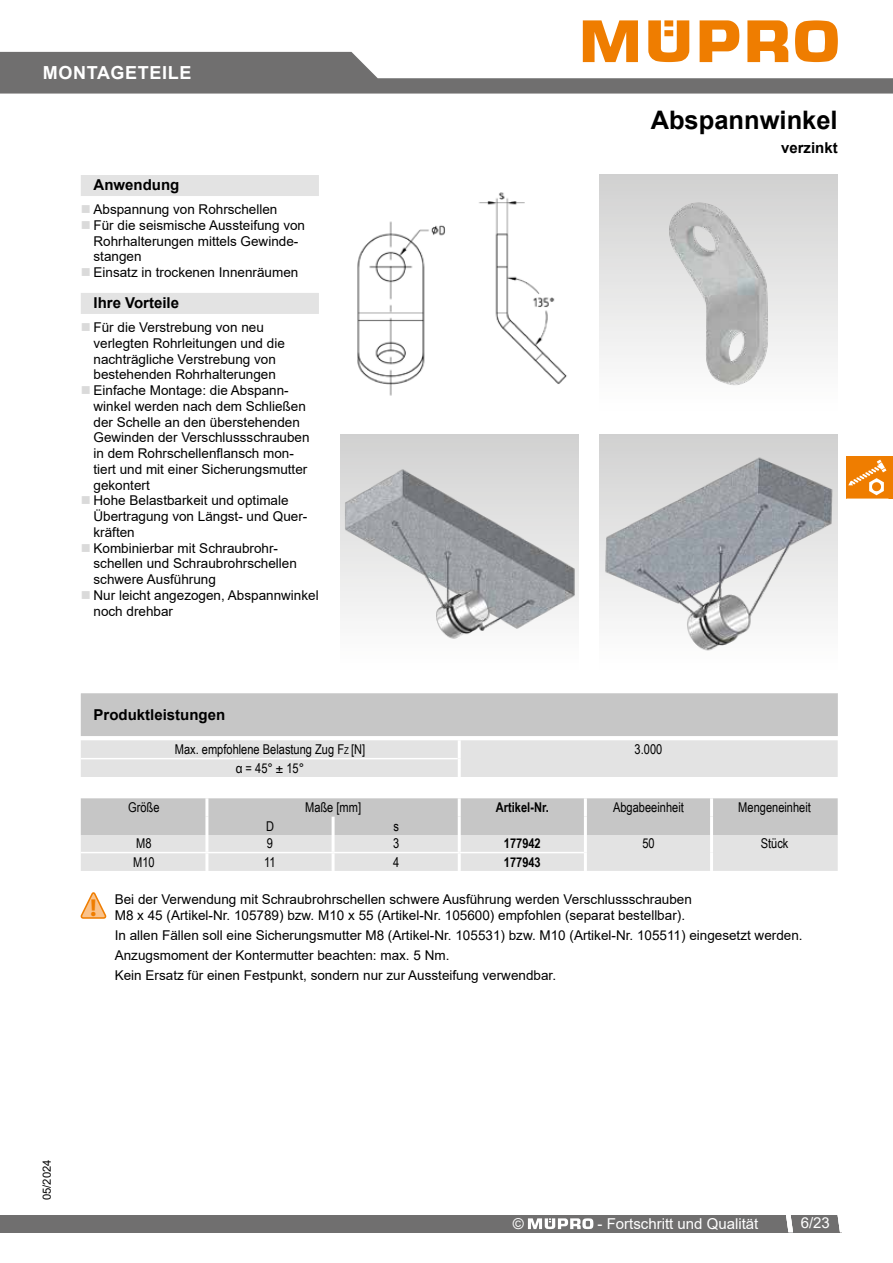
<style>
.page{position:relative;width:893px;height:1263px;background:#fff}
.page>*{position:absolute;margin:0;border:0;box-sizing:border-box;transform-origin:0 0}
.t1{font:700 25.5px "Arial";color:#000}
.t2{font:700 24.6px "Myriad";color:#ef7d00}
.t3{font:700 18px "Arial";letter-spacing:.035em;color:#fff}
.t4{font:700 15px "Arial";color:#000}
.t5{font:15px "Arial";color:#fff}
.t6{font:13.5px/15.8px "Arial";color:#000}
.t7{font:13.5px "Arial Narrow";color:#000}
.t8{font:700 13.5px "Arial Narrow";color:#000}
.t9{font:11.25px "Arial";color:#000}
.s1{font-size:9.45px}
</style>
<div class="page">
<svg style="left:0;top:20px;width:893px;height:74px"></svg>
<div style="left:0;top:1215px;width:841px;height:17px;background:#706f6f"></div>
<svg style="left:838px;top:1215px;width:3px;height:17px"></svg>
<svg style="left:786px;top:1215px;width:7px;height:17px"></svg>
<svg style="left:528px;top:1218px;width:65px;height:11px"></svg>
<div style="left:81px;top:175px;width:238px;height:21px;background:#e3e3e3"></div>
<div style="left:81px;top:293px;width:238px;height:21px;background:#e3e3e3"></div>
<img style="left:600px;top:175px;width:238px;height:211px">
<img style="left:357px;top:192px;width:210px;height:204px">
<img style="left:600px;top:434px;width:238px;height:217px">
<img style="left:340px;top:434px;width:238px;height:205px">
<svg style="left:81px;top:693px;width:757px;height:84px;background:#d5d5d5"></svg>
<hr style="left:458px;top:740px;width:3px;height:19px;background:#fff">
<hr style="left:458px;top:759px;width:3px;height:18px;background:#fff">
<hr style="left:81px;top:758px;width:377px;height:1px;background:#fff">
<svg style="left:81px;top:892px;width:25px;height:27px"></svg>
<svg style="left:81px;top:798px;width:757px;height:73px;background:#d4d4d4"></svg>
<hr style="left:205px;top:798px;width:3px;height:19px;background:#fff">
<hr style="left:458px;top:798px;width:3px;height:19px;background:#fff">
<hr style="left:584px;top:798px;width:3px;height:19px;background:#fff">
<hr style="left:710px;top:798px;width:3px;height:19px;background:#fff">
<hr style="left:205px;top:817px;width:3px;height:18px;background:#fff">
<hr style="left:332px;top:817px;width:3px;height:18px;background:#fff">
<hr style="left:458px;top:817px;width:3px;height:18px;background:#fff">
<hr style="left:584px;top:817px;width:3px;height:18px;background:#fff">
<hr style="left:710px;top:817px;width:3px;height:18px;background:#fff">
<hr style="left:205px;top:835px;width:3px;height:17px;background:#fff">
<hr style="left:332px;top:835px;width:3px;height:17px;background:#fff">
<hr style="left:458px;top:835px;width:3px;height:17px;background:#fff">
<hr style="left:584px;top:835px;width:3px;height:17px;background:#fff">
<hr style="left:710px;top:835px;width:3px;height:17px;background:#fff">
<hr style="left:205px;top:853px;width:3px;height:18px;background:#fff">
<hr style="left:332px;top:853px;width:3px;height:18px;background:#fff">
<hr style="left:458px;top:853px;width:3px;height:18px;background:#fff">
<hr style="left:584px;top:852px;width:3px;height:19px;background:#fff">
<hr style="left:710px;top:852px;width:3px;height:19px;background:#fff">
<hr style="left:81px;top:852px;width:126px;height:1px;background:#fff">
<hr style="left:207px;top:852px;width:126px;height:1px;background:#fff">
<hr style="left:333px;top:852px;width:126px;height:1px;background:#fff">
<hr style="left:459px;top:852px;width:125px;height:1px;background:#fff">
<div style="left:846px;top:456px;width:47px;height:43px;background:#ef7d00"></div>
<svg style="left:846px;top:460px;width:43px;height:39px"></svg>
<h3 class="t3" style="left:43px;top:60px;width:150px">MONTAGETEILE</h3>
<p class="t4" style="left:94px;top:174px;width:87px">Anwendung</p>
<p class="t6" style="left:94px;top:201px;width:213px">Abspannung von Rohrschellen<br>Für die seismische Aussteifung von<br>Rohrhalterungen mittels Gewinde&shy;stangen<br>Einsatz in trockenen Innenräumen</p>
<p class="t4" style="left:94px;top:292px;width:87px">Ihre Vorteile</p>
<p class="t6" style="left:94px;top:319px;width:227px">Für die Verstrebung von neu verlegten Rohrleitungen und die nachträgliche Verstrebung von bestehenden Rohrhalterungen<br>Einfache Montage: die Abspann&shy;winkel werden nach dem Schließen der Schelle an den überstehenden<br>Gewinden der Verschlussschrauben in dem Rohrschellenflansch mon&shy;tiert und mit einer Sicherungsmutter gekontert<br>Hohe Belastbarkeit und optimale<br>Übertragung von Längst- und Quer&shy;kräften<br>Kombinierbar mit Schraubrohr&shy;schellen und Schraubrohrschellen schwere Ausführung<br>Nur leicht angezogen, Abspannwinkel noch drehbar</p>
<h1 class="t1" style="left:651px;top:102px;width:189px">Abspannwinkel</h1>
<p class="t4" style="left:781px;top:138px;width:58px">verzinkt</p>
<p class="t4" style="left:94px;top:704px;width:133px">Produktleistungen</p>
<p class="t7" style="left:175px;top:740px;width:192px">Max. empfohlene Belastung Zug F<span class="s1">Z</span> [N]</p>
<p class="t7" style="left:635px;top:740px;width:29px">3.000</p>
<p class="t7" style="left:236px;top:758px;width:70px">α = 45° ± 15°</p>
<h2 class="t2" style="left:90px;top:895px;width:8px">!</h2>
<p class="t7" style="left:128px;top:798px;width:33px">Größe</p>
<p class="t7" style="left:305px;top:798px;width:57px">Maße [mm]</p>
<p class="t8" style="left:496px;top:797px;width:54px">Artikel-Nr.</p>
<p class="t7" style="left:613px;top:798px;width:72px">Abgabeeinheit</p>
<p class="t7" style="left:738px;top:798px;width:74px">Mengeneinheit</p>
<p class="t7" style="left:266px;top:816px;width:9px">D</p>
<p class="t7" style="left:393px;top:816px;width:7px">s</p>
<p class="t7" style="left:136px;top:834px;width:17px">M8</p>
<p class="t7" style="left:267px;top:834px;width:8px">9</p>
<p class="t7" style="left:393px;top:834px;width:8px">3</p>
<p class="t8" style="left:504px;top:833px;width:38px">177942</p>
<p class="t7" style="left:642px;top:834px;width:14px">50</p>
<p class="t7" style="left:761px;top:834px;width:29px">Stück</p>
<p class="t7" style="left:133px;top:852px;width:23px">M10</p>
<p class="t7" style="left:264px;top:852px;width:13px">11</p>
<p class="t7" style="left:393px;top:852px;width:8px">4</p>
<p class="t8" style="left:504px;top:852px;width:38px">177943</p>
<p class="t6" style="left:115px;top:891px;width:579px">Bei der Verwendung mit Schraubrohrschellen schwere Ausführung werden Verschlussschrauben<br>M8 x 45 (Artikel-Nr. 105789) bzw. M10 x 55 (Artikel-Nr. 105600) empfohlen (separat bestellbar).</p>
<p class="t6" style="left:115px;top:925px;width:689px;line-height:20px">In allen Fällen soll eine Sicherungsmutter M8 (Artikel-Nr. 105531) bzw. M10 (Artikel-Nr. 105511) eingesetzt werden.<br>Anzugsmoment der Kontermutter beachten: max. 5 Nm.<br>Kein Ersatz für einen Festpunkt, sondern nur zur Aussteifung verwendbar.</p>
<p class="t9" style="left:39px;top:1200px;width:42px;rotate:-90deg">05/2024</p>
<p class="t5" style="left:513px;top:1213px;width:13px">©</p>
<p class="t5" style="left:598px;top:1213px;width:162px">- Fortschritt und Qualität</p>
<p class="t5" style="left:801px;top:1213px;width:31px">6/23</p>
</div>
